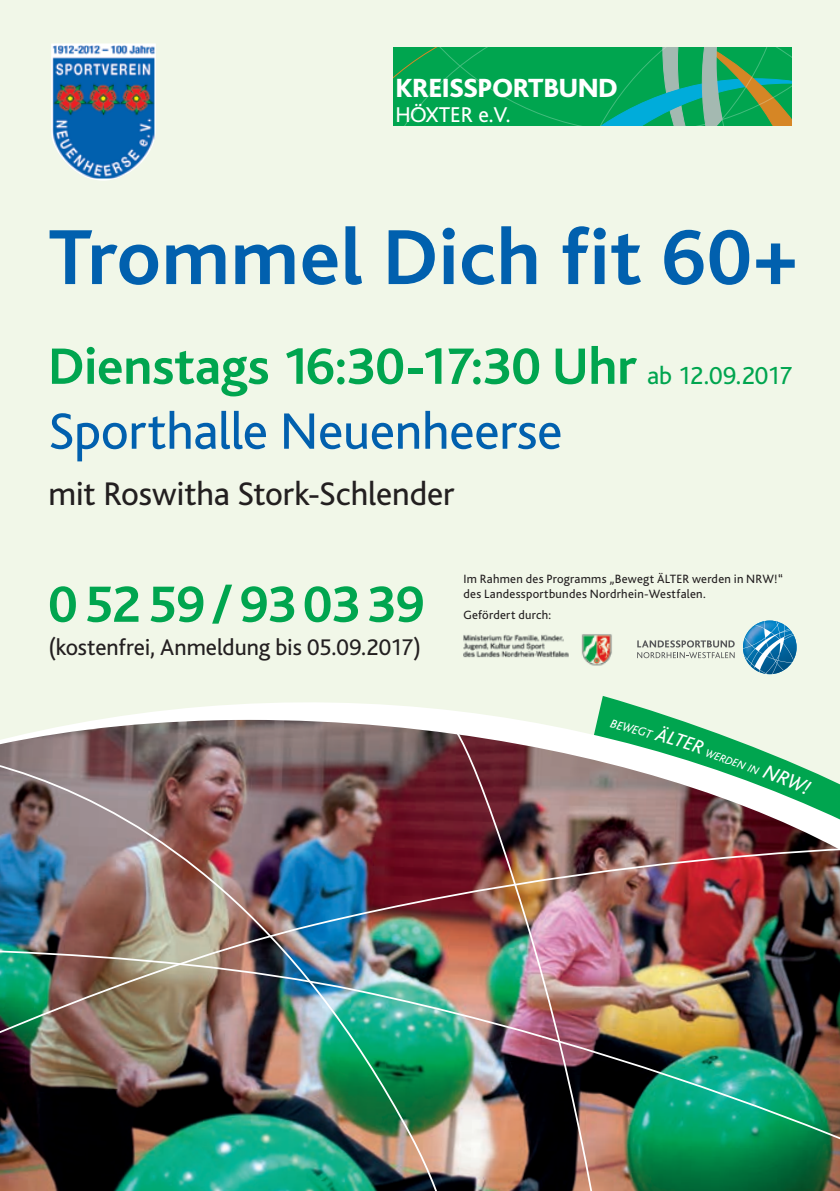
<style>
.page{position:relative;width:840px;height:1191px;background:#fff}
.page>*{position:absolute;margin:0;border:0;box-sizing:border-box;transform-origin:0 0}
.t1{font:700 81.6px "Bliss";letter-spacing:.01em;color:#0160ae}
.t2{font:700 53.4px/64.8px "Bliss";letter-spacing:-.005em;color:#00a54f}
.t3{font:34.2px "Bliss";letter-spacing:-.005em;color:#231f20}
.t4{font:800 27.6px "Bliss";color:#fff}
.t5{font:23.8px "Bliss";letter-spacing:-.01em;color:#231f20}
.t6{font:22.4px "Bliss";color:#fff}
.t7{font:12.6px/15px "Bliss";letter-spacing:.02em;color:#231f20}
.t8{font:italic 12.4px "Bliss";color:#fff}
.s1{font-weight:400;font-size:25.8px}
.s2{font-weight:400;color:#0160ae}
</style>
<div class="page">
<div style="left:0;top:0;width:839px;height:1191px;background:#f1f7e8"></div>
<img style="left:643px;top:720px;width:196px;height:118px">
<svg style="left:51px;top:43px;width:105px;height:138px"></svg>
<img style="left:53px;top:46px;width:101px;height:132px">
<svg style="left:393px;top:47px;width:397px;height:79px;background:#14a55d"></svg>
<svg style="left:558px;top:700px;width:85px;height:138px;background:#9da697"></svg>
<img style="left:0;top:702px;width:558px;height:136px">
<img style="left:0;top:838px;width:839px;height:62px">
<img style="left:0;top:900px;width:839px;height:291px">
<img style="left:463px;top:634px;width:149px;height:32px">
<svg style="left:637px;top:640px;width:97px;height:18px"></svg>
<svg style="left:743px;top:620px;width:53px;height:54px"></svg>
<svg style="left:609px;top:719px;width:14px;height:11px"></svg>
<svg style="left:653px;top:724px;width:158px;height:71px"></svg>
<h3 class="t4" style="left:395px;top:74px;width:223px">KREISSPORTBUND</h3>
<h3 class="t6" style="left:395px;top:102px;width:116px">HÖXTER e.V.</h3>
<h1 class="t1" style="left:48px;top:215px;width:752px">Trommel Dich fit 60+</h1>
<h2 class="t2" style="left:48px;top:335px;width:745px">Dienstags 16:30-17:30 Uhr <span class="s1">ab 12.09.2017<br></span><span class="s2">Sporthalle Neuenheerse</span></h2>
<h3 class="t3" style="left:48px;top:476px;width:407px">mit Roswitha Stork-Schlender</h3>
<h2 class="t2" style="left:48px;top:573px;width:377px">05259/930339</h2>
<h3 class="t5" style="left:48px;top:635px;width:374px">(kostenfrei, Anmeldung bis 05.09.2017)</h3>
<p class="t7" style="left:463px;top:572px;width:320px">Im Rahmen des Programms „Bewegt ÄLTER werden in NRW!“ des Landessportbundes Nordrhein-Westfalen.</p>
<p class="t7" style="left:463px;top:607px;width:89px">Gefördert durch:</p>
<p class="t8" style="left:624px;top:720px;width:31px;rotate:16deg">WEGT</p>
</div>
